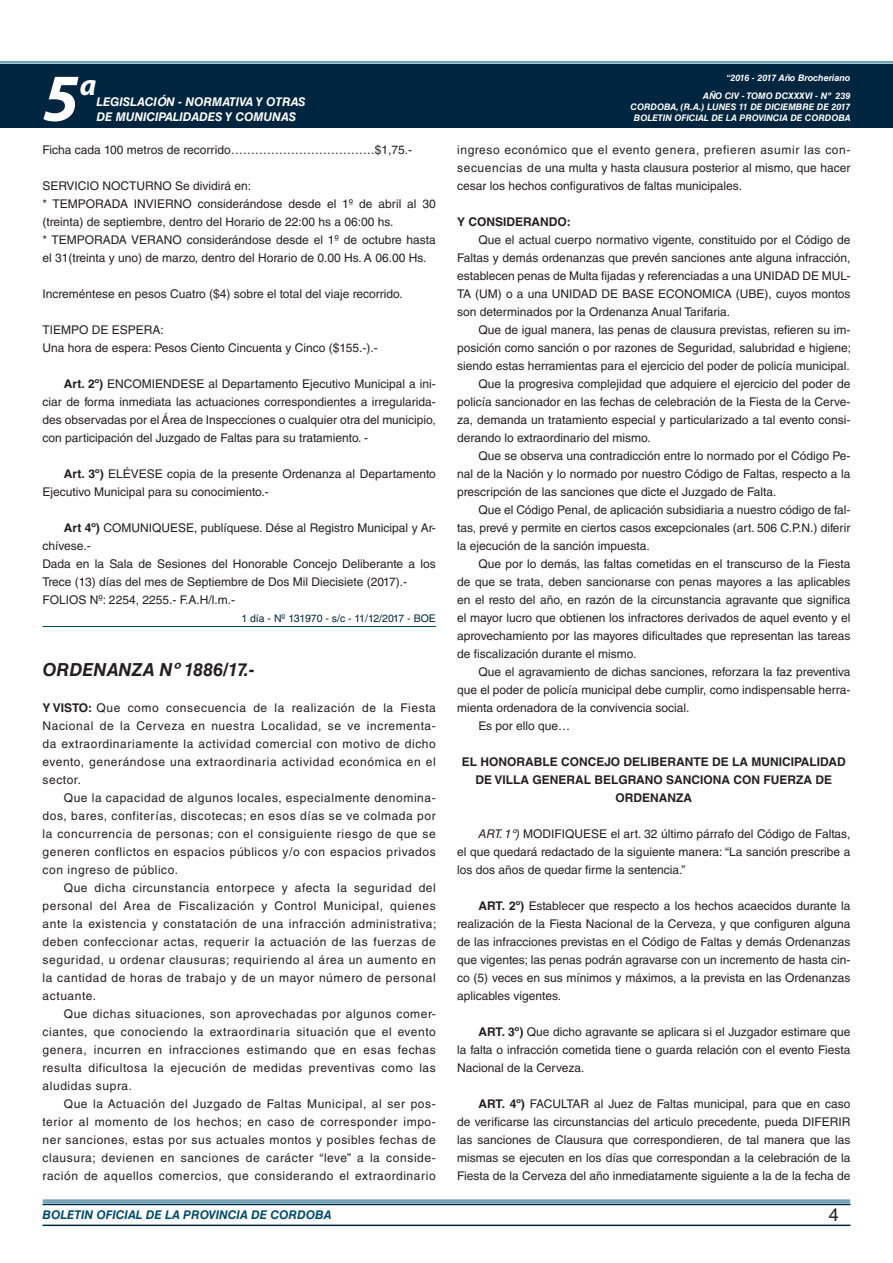
<style>
.page{position:relative;width:893px;height:1263px;background:#fff}
.page>*{position:absolute;margin:0;border:0;box-sizing:border-box;transform-origin:0 0}
.t1{font:italic 700 67.5px "Myriad Pro";color:#fff}
.t2{font:italic 700 30px "Myriad Pro";color:#fff}
.DOC__N{font:italic 700 18px "Helvetica LT Std";color:#231f20}
.t3{font:18px "Helvetica LT Std";color:#231f20}
.TEXTO_BASE{font:12px/18px "Helvetica LT Std";color:#231f20;text-align:justify}
.RESUELVE{font:700 12px/18px "Helvetica LT Std";color:#231f20;text-align:center}
.t4{font:italic 700 12px "Helvetica LT Std";color:#fff}
.t5{font:italic 700 12px "Helvetica LT Std";color:#004b6c}
.TEXTO_BASE-2{font:700 12px "Helvetica LT Std";color:#231f20}
.FECHA_DE_PUBLICACIÓN{font:10.5px "Helvetica LT Std";color:#00263f}
.t6{font:italic 700 9px/10.8px "Helvetica LT Std";color:#fff;text-align:right}
.s1{font-weight:700}
.s2{font-style:italic}
</style>
<div class="page">
<div style="left:0;top:61px;width:893px;height:6px;background:#fff;opacity:.75"></div>
<div style="left:0;top:64px;width:893px;height:64px;background:#00263f"></div>
<hr style="left:43px;top:1224px;width:807px;height:2px;background:#00263f">
<div style="left:42px;top:1198px;width:809px;height:8px;background:#fff;opacity:.75"></div>
<hr style="left:43px;top:626px;width:393px;height:1px;background:#004b6c">
<h1 class="t1" style="left:43px;top:54px;width:38px">5</h1>
<h2 class="t2" style="left:80px;top:66px;width:18px">a</h2>
<p class="t4" style="left:96px;top:95px;width:211px">LEGISLACIÓN - NORMATIVA Y OTRAS</p>
<p class="t4" style="left:96px;top:109px;width:201px">DE MUNICIPALIDADES Y COMUNAS</p>
<p class="TEXTO_BASE" style="left:43px;top:141px;width:371px">Ficha cada 100 metros de recorrido………………………………$1,75.-</p>
<p class="TEXTO_BASE" style="left:43px;top:177px;width:210px">SERVICIO NOCTURNO Se dividirá en:</p>
<p class="TEXTO_BASE" style="left:43px;top:195px;width:395px">* TEMPORADA INVIERNO considerándose desde el 1º de abril al 30 (treinta) de septiembre, dentro del Horario de 22:00 hs a 06:00 hs.</p>
<p class="TEXTO_BASE" style="left:43px;top:231px;width:395px">* TEMPORADA VERANO considerándose desde el 1º de octubre hasta el 31(treinta y uno) de marzo, dentro del Horario de 0.00 Hs. A 06.00 Hs.</p>
<p class="TEXTO_BASE" style="left:43px;top:285px;width:362px">Increméntese en pesos Cuatro ($4) sobre el total del viaje recorrido.</p>
<p class="TEXTO_BASE" style="left:43px;top:321px;width:123px">TIEMPO DE ESPERA:</p>
<p class="TEXTO_BASE" style="left:43px;top:339px;width:337px">Una hora de espera: Pesos Ciento Cincuenta y Cinco ($155.-).-</p>
<p class="TEXTO_BASE" style="left:43px;top:375px;width:395px;text-indent:21px"><span class="s1">Art. 2º)</span> ENCOMIENDESE al Departamento Ejecutivo Municipal a ini&shy;ciar de forma inmediata las actuaciones correspondientes a irregularida&shy;des observadas por el Área de Inspecciones o cualquier otra del municipio, con participación del Juzgado de Faltas para su tratamiento. -</p>
<p class="TEXTO_BASE" style="left:43px;top:465px;width:395px;text-indent:21px"><span class="s1">Art. 3º)</span> ELÉVESE copia de la presente Ordenanza al Departamento<br>Ejecutivo Municipal para su conocimiento.-</p>
<p class="TEXTO_BASE" style="left:43px;top:519px;width:395px;text-indent:21px"><span class="s1">Art 4º)</span> COMUNIQUESE, publíquese. Dése al Registro Municipal y Ar&shy;chívese.-</p>
<p class="TEXTO_BASE" style="left:43px;top:555px;width:395px">Dada en la Sala de Sesiones del Honorable Concejo Deliberante a los<br>Trece (13) días del mes de Septiembre de Dos Mil Diecisiete (2017).-</p>
<p class="TEXTO_BASE" style="left:43px;top:591px;width:194px">FOLIOS Nº: 2254, 2255.- F.A.H/l.m.-</p>
<p class="FECHA_DE_PUBLICACIÓN" style="left:241px;top:612px;width:196px">1 día - Nº 131970 - s/c - 11/12/2017 - BOE</p>
<p class="DOC__N" style="left:43px;top:658px;width:214px">ORDENANZA Nº 1886/17.-</p>
<p class="TEXTO_BASE" style="left:43px;top:699px;width:395px"><span class="s1">Y VISTO:</span> Que como consecuencia de la realización de la Fiesta Nacional de la Cerveza en nuestra Localidad, se ve incrementa&shy;da extraordinariamente la actividad comercial con motivo de dicho evento, generándose una extraordinaria actividad económica en el sector.</p>
<p class="TEXTO_BASE" style="left:43px;top:789px;width:395px;text-indent:21px">Que la capacidad de algunos locales, especialmente denomina&shy;dos, bares, confiterías, discotecas; en esos días se ve colmada por la concurrencia de personas; con el consiguiente riesgo de que se generen conflictos en espacios públicos y/o con espacios privados con ingreso de público.</p>
<p class="TEXTO_BASE" style="left:43px;top:879px;width:395px;text-indent:21px">Que dicha circunstancia entorpece y afecta la seguridad del personal del Area de Fiscalización y Control Municipal, quienes ante la existencia y constatación de una infracción administrativa; deben confeccionar actas, requerir la actuación de las fuerzas de seguridad, u ordenar clausuras; requiriendo al área un aumento en la cantidad de horas de trabajo y de un mayor número de personal actuante.</p>
<p class="TEXTO_BASE" style="left:43px;top:1005px;width:395px;text-indent:21px">Que dichas situaciones, son aprovechadas por algunos comer&shy;ciantes, que conociendo la extraordinaria situación que el evento genera, incurren en infracciones estimando que en esas fechas resulta dificultosa la ejecución de medidas preventivas como las aludidas supra.</p>
<p class="TEXTO_BASE" style="left:43px;top:1095px;width:395px;text-indent:21px">Que la Actuación del Juzgado de Faltas Municipal, al ser pos&shy;terior al momento de los hechos; en caso de corresponder impo&shy;ner sanciones, estas por sus actuales montos y posibles fechas de clausura; devienen en sanciones de carácter “leve” a la conside&shy;ración de aquellos comercios, que considerando el extraordinario</p>
<p class="t6" style="left:726px;top:72px;width:126px">“2016 - 2017 Año Brocheriano</p>
<p class="t6" style="left:631px;top:91px;width:221px">AÑO CIV - TOMO DCXXXVI - Nº 239<br>CORDOBA, (R.A.) LUNES 11 DE DICIEMBRE DE 2017<br>BOLETIN OFICIAL DE LA PROVINCIA DE CORDOBA</p>
<p class="TEXTO_BASE" style="left:457px;top:141px;width:395px">ingreso económico que el evento genera, prefieren asumir las con&shy;secuencias de una multa y hasta clausura posterior al mismo, que hacer cesar los hechos configurativos de faltas municipales.</p>
<p class="TEXTO_BASE-2" style="left:457px;top:214px;width:115px">Y CONSIDERANDO:</p>
<p class="TEXTO_BASE" style="left:457px;top:231px;width:395px;text-indent:21px">Que el actual cuerpo normativo vigente, constituido por el Código de Faltas y demás ordenanzas que prevén sanciones ante alguna infracción, establecen penas de Multa fijadas y referenciadas a una UNIDAD DE MUL-TA (UM) o a una UNIDAD DE BASE ECONOMICA (UBE), cuyos montos son determinados por la Ordenanza Anual Tarifaria.</p>
<p class="TEXTO_BASE" style="left:457px;top:321px;width:395px;text-indent:21px">Que de igual manera, las penas de clausura previstas, refieren su im&shy;posición como sanción o por razones de Seguridad, salubridad e higiene; siendo estas herramientas para el ejercicio del poder de policía municipal.</p>
<p class="TEXTO_BASE" style="left:457px;top:375px;width:395px;text-indent:21px">Que la progresiva complejidad que adquiere el ejercicio del poder de policía sancionador en las fechas de celebración de la Fiesta de la Cerve&shy;za, demanda un tratamiento especial y particularizado a tal evento consi&shy;derando lo extraordinario del mismo.</p>
<p class="TEXTO_BASE" style="left:457px;top:447px;width:395px;text-indent:21px">Que se observa una contradicción entre lo normado por el Código Pe&shy;nal de la Nación y lo normado por nuestro Código de Faltas, respecto a la prescripción de las sanciones que dicte el Juzgado de Falta.</p>
<p class="TEXTO_BASE" style="left:457px;top:501px;width:395px;text-indent:21px">Que el Código Penal, de aplicación subsidiaria a nuestro código de fal&shy;tas, prevé y permite en ciertos casos excepcionales (art. 506 C.P.N.) diferir la ejecución de la sanción impuesta.</p>
<p class="TEXTO_BASE" style="left:457px;top:555px;width:395px;text-indent:21px">Que por lo demás, las faltas cometidas en el transcurso de la Fiesta de que se trata, deben sancionarse con penas mayores a las aplicables en el resto del año, en razón de la circunstancia agravante que significa el mayor lucro que obtienen los infractores derivados de aquel evento y el aprovechamiento por las mayores dificultades que representan las tareas de fiscalización durante el mismo.</p>
<p class="TEXTO_BASE" style="left:457px;top:663px;width:395px;text-indent:21px">Que el agravamiento de dichas sanciones, reforzara la faz preventiva que el poder de policía municipal debe cumplir, como indispensable herra&shy;mienta ordenadora de la convivencia social.</p>
<p class="TEXTO_BASE" style="left:478px;top:717px;width:93px">Es por ello que…</p>
<p class="RESUELVE" style="left:462px;top:752px;width:385px">EL HONORABLE CONCEJO DELIBERANTE DE LA MUNICIPALIDAD<br>DE VILLA GENERAL BELGRANO SANCIONA CON FUERZA DE</p>
<p class="RESUELVE" style="left:615px;top:788px;width:78px">ORDENANZA</p>
<p class="TEXTO_BASE" style="left:457px;top:825px;width:395px;text-indent:21px"><span class="s2">ART. 1º)</span> MODIFIQUESE el art. 32 último párrafo del Código de Faltas, el que quedará redactado de la siguiente manera: “La sanción prescribe a los dos años de quedar firme la sentencia.”</p>
<p class="TEXTO_BASE" style="left:457px;top:897px;width:395px;text-indent:21px"><span class="s1">ART. 2º)</span> Establecer que respecto a los hechos acaecidos durante la realización de la Fiesta Nacional de la Cerveza, y que configuren alguna de las infracciones previstas en el Código de Faltas y demás Ordenanzas que vigentes; las penas podrán agravarse con un incremento de hasta cin&shy;co (5) veces en sus mínimos y máximos, a la prevista en las Ordenanzas aplicables vigentes.</p>
<p class="TEXTO_BASE" style="left:457px;top:1023px;width:395px;text-indent:21px"><span class="s1">ART. 3º)</span> Que dicho agravante se aplicara si el Juzgador estimare que la falta o infracción cometida tiene o guarda relación con el evento Fiesta Nacional de la Cerveza.</p>
<p class="TEXTO_BASE" style="left:457px;top:1095px;width:395px;text-indent:21px"><span class="s1">ART. 4º)</span> FACULTAR al Juez de Faltas municipal, para que en caso de verificarse las circunstancias del articulo precedente, pueda DIFERIR las sanciones de Clausura que correspondieren, de tal manera que las mismas se ejecuten en los días que correspondan a la celebración de la Fiesta de la Cerveza del año inmediatamente siguiente a la de la fecha de</p>
<p class="t5" style="left:43px;top:1208px;width:290px">BOLETIN OFICIAL DE LA PROVINCIA DE CORDOBA</p>
<h3 class="t3" style="left:829px;top:1204px;width:12px">4</h3>
</div>
